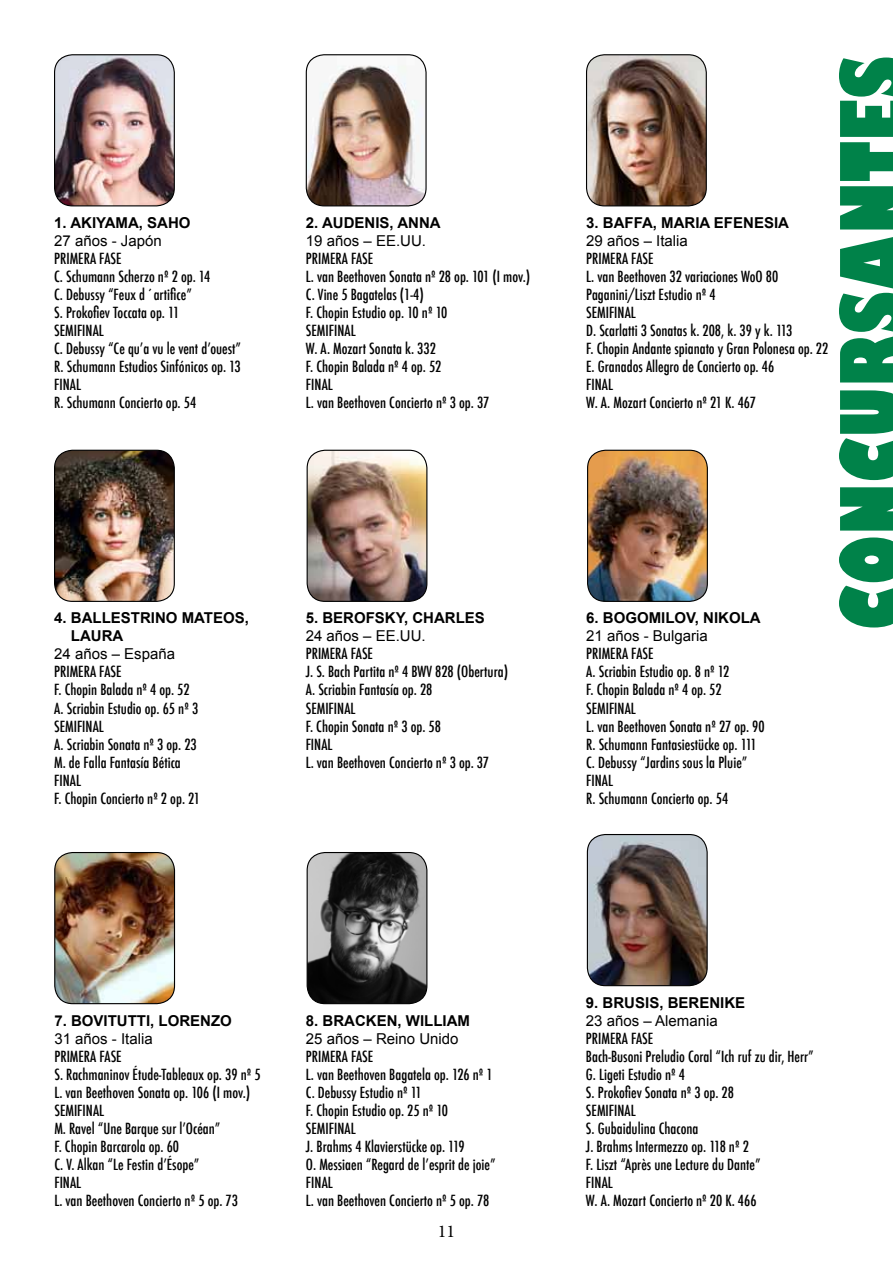
<style>
.page{position:relative;width:893px;height:1263px;background:#fff}
.page>*{position:absolute;margin:0;border:0;box-sizing:border-box;transform-origin:0 0}
.t1{font:800 90px "Gill Sans";color:#008249;scale:.65 1}
.t2{font:18px "Minion Pro";color:#000}
.t3{font:500 condensed 15px/18px "Futura";color:#000}
.t4{font:700 15px/18px "Arial";color:#000}
.t5{font:15px "Arial";color:#000}
</style>
<div class="page">
<img style="left:55px;top:55px;width:119px;height:151px">
<div style="left:54px;top:54px;width:121px;height:152px;border:1px solid #000;border-radius:18px"></div>
<img style="left:306px;top:55px;width:120px;height:151px">
<div style="left:306px;top:54px;width:121px;height:152px;border:1px solid #000;border-radius:18px"></div>
<img style="left:586px;top:55px;width:120px;height:151px">
<div style="left:586px;top:54px;width:121px;height:152px;border:1px solid #000;border-radius:18px"></div>
<img style="left:55px;top:450px;width:119px;height:151px">
<div style="left:54px;top:450px;width:121px;height:152px;border:1px solid #000;border-radius:18px"></div>
<img style="left:307px;top:450px;width:120px;height:151px">
<div style="left:307px;top:450px;width:120px;height:152px;border:1px solid #000;border-radius:18px"></div>
<img style="left:588px;top:450px;width:119px;height:151px">
<div style="left:587px;top:450px;width:121px;height:152px;border:1px solid #000;border-radius:18px"></div>
<img style="left:55px;top:852px;width:120px;height:152px">
<div style="left:54px;top:852px;width:121px;height:152px;border:1px solid #000;border-radius:18px"></div>
<img style="left:587px;top:834px;width:120px;height:152px">
<div style="left:587px;top:834px;width:121px;height:152px;border:1px solid #000;border-radius:18px"></div>
<img style="left:307px;top:852px;width:120px;height:152px">
<div style="left:307px;top:852px;width:120px;height:152px;border:1px solid #000;border-radius:18px"></div>
<p class="t4" style="left:54px;top:214px;width:138px">1. AKIYAMA, SAHO</p>
<p class="t5" style="left:54px;top:231px;width:109px">27 años - Japón</p>
<p class="t3" style="left:54px;top:250px;width:188px">PRIMERA FASE<br>C. Schumann Scherzo nº 2 op. 14<br>C. Debussy “Feux d´artifice”<br>S. Prokofiev Toccata op. 11<br>SEMIFINAL<br>C. Debussy “Ce qu’a vu le vent d’ouest”<br>R. Schumann Estudios Sinfónicos op. 13<br>FINAL<br>R. Schumann Concierto op. 54</p>
<p class="t4" style="left:71px;top:610px;width:180px;text-indent:-17px">4. BALLESTRINO MATEOS,<br>LAURA</p>
<p class="t5" style="left:54px;top:644px;width:122px">24 años – España</p>
<p class="t3" style="left:54px;top:663px;width:147px">PRIMERA FASE<br>F. Chopin Balada nº 4 op. 52<br>A. Scriabin Estudio op. 65 nº 3<br>SEMIFINAL<br>A. Scriabin Sonata nº 3 op. 23<br>M. de Falla Fantasía Bética<br>FINAL<br>F. Chopin Concierto nº 2 op. 21</p>
<p class="t4" style="left:306px;top:214px;width:136px">2. AUDENIS, ANNA</p>
<p class="t5" style="left:306px;top:231px;width:122px">19 años – EE.UU.</p>
<p class="t3" style="left:306px;top:250px;width:226px">PRIMERA FASE<br>L. van Beethoven Sonata nº 28 op. 101 (I mov.)<br>C. Vine 5 Bagatelas (1-4)<br>F. Chopin Estudio op. 10 nº 10<br>SEMIFINAL<br>W. A. Mozart Sonata k. 332<br>F. Chopin Balada nº 4 op. 52<br>FINAL<br>L. van Beethoven Concierto nº 3 op. 37</p>
<p class="t4" style="left:306px;top:610px;width:181px">5. BEROFSKY, CHARLES</p>
<p class="t5" style="left:306px;top:626px;width:122px">24 años – EE.UU.</p>
<p class="t3" style="left:306px;top:645px;width:204px">PRIMERA FASE<br>J. S. Bach Partita nº 4 BWV 828 (Obertura)<br>A. Scriabin Fantasía op. 28<br>SEMIFINAL<br>F. Chopin Sonata nº 3 op. 58<br>FINAL<br>L. van Beethoven Concierto nº 3 op. 37</p>
<p class="t4" style="left:586px;top:214px;width:204px">3. BAFFA, MARIA EFENESIA</p>
<p class="t5" style="left:586px;top:231px;width:103px">29 años – Italia</p>
<p class="t3" style="left:586px;top:250px;width:244px">PRIMERA FASE<br>L. van Beethoven 32 variaciones WoO 80<br>Paganini/Liszt Estudio nº 4<br>SEMIFINAL<br>D. Scarlatti 3 Sonatas k. 208, k. 39 y k. 113<br>F. Chopin Andante spianato y Gran Polonesa op. 22<br>E. Granados Allegro de Concierto op. 46<br>FINAL<br>W. A. Mozart Concierto nº 21 K. 467</p>
<p class="t4" style="left:586px;top:610px;width:176px">6. BOGOMILOV, NIKOLA</p>
<p class="t5" style="left:586px;top:626px;width:123px">21 años - Bulgaria</p>
<p class="t3" style="left:586px;top:645px;width:180px">PRIMERA FASE<br>A. Scriabin Estudio op. 8 nº 12<br>F. Chopin Balada nº 4 op. 52<br>SEMIFINAL<br>L. van Beethoven Sonata nº 27 op. 90<br>R. Schumann Fantasiestücke op. 111<br>C. Debussy “Jardins sous la Pluie”<br>FINAL<br>R. Schumann Concierto op. 54</p>
<h1 class="t1" style="left:817px;top:630px;width:885px;rotate:-90deg">CONCURSANTES</h1>
<p class="t4" style="left:54px;top:1012px;width:179px">7. BOVITUTTI, LORENZO</p>
<p class="t5" style="left:54px;top:1029px;width:100px">31 años - Italia</p>
<p class="t3" style="left:54px;top:1047px;width:208px">PRIMERA FASE<br>S. Rachmaninov Étude-Tableaux op. 39 nº 5<br>L. van Beethoven Sonata op. 106 (I mov.)<br>SEMIFINAL<br>M. Ravel “Une Barque sur l’Océan”<br>F. Chopin Barcarola op. 60<br>C. V. Alkan “Le Festin d’Ésope”<br>FINAL<br>L. van Beethoven Concierto nº 5 op. 73</p>
<p class="t4" style="left:306px;top:1012px;width:166px">8. BRACKEN, WILLIAM</p>
<p class="t5" style="left:306px;top:1029px;width:154px">25 años – Reino Unido</p>
<p class="t3" style="left:306px;top:1047px;width:191px">PRIMERA FASE<br>L. van Beethoven Bagatela op. 126 nº 1<br>C. Debussy Estudio nº 11<br>F. Chopin Estudio op. 25 nº 10<br>SEMIFINAL<br>J. Brahms 4 Klavierstücke op. 119<br>O. Messiaen “Regard de l’esprit de joie”<br>FINAL<br>L. van Beethoven Concierto nº 5 op. 78</p>
<p class="t2" style="left:438px;top:1219px;width:19px">11</p>
<p class="t4" style="left:586px;top:994px;width:161px">9. BRUSIS, BERENIKE</p>
<p class="t5" style="left:586px;top:1011px;width:133px">23 años – Alemania</p>
<p class="t3" style="left:586px;top:1029px;width:229px">PRIMERA FASE<br>Bach-Busoni Preludio Coral “Ich ruf zu dir, Herr”<br>G. Ligeti Estudio nº 4<br>S. Prokofiev Sonata nº 3 op. 28<br>SEMIFINAL<br>S. Gubaidulina Chacona<br>J. Brahms Intermezzo op. 118 nº 2<br>F. Liszt “Après une Lecture du Dante”<br>FINAL<br>W. A. Mozart Concierto nº 20 K. 466</p>
</div>
